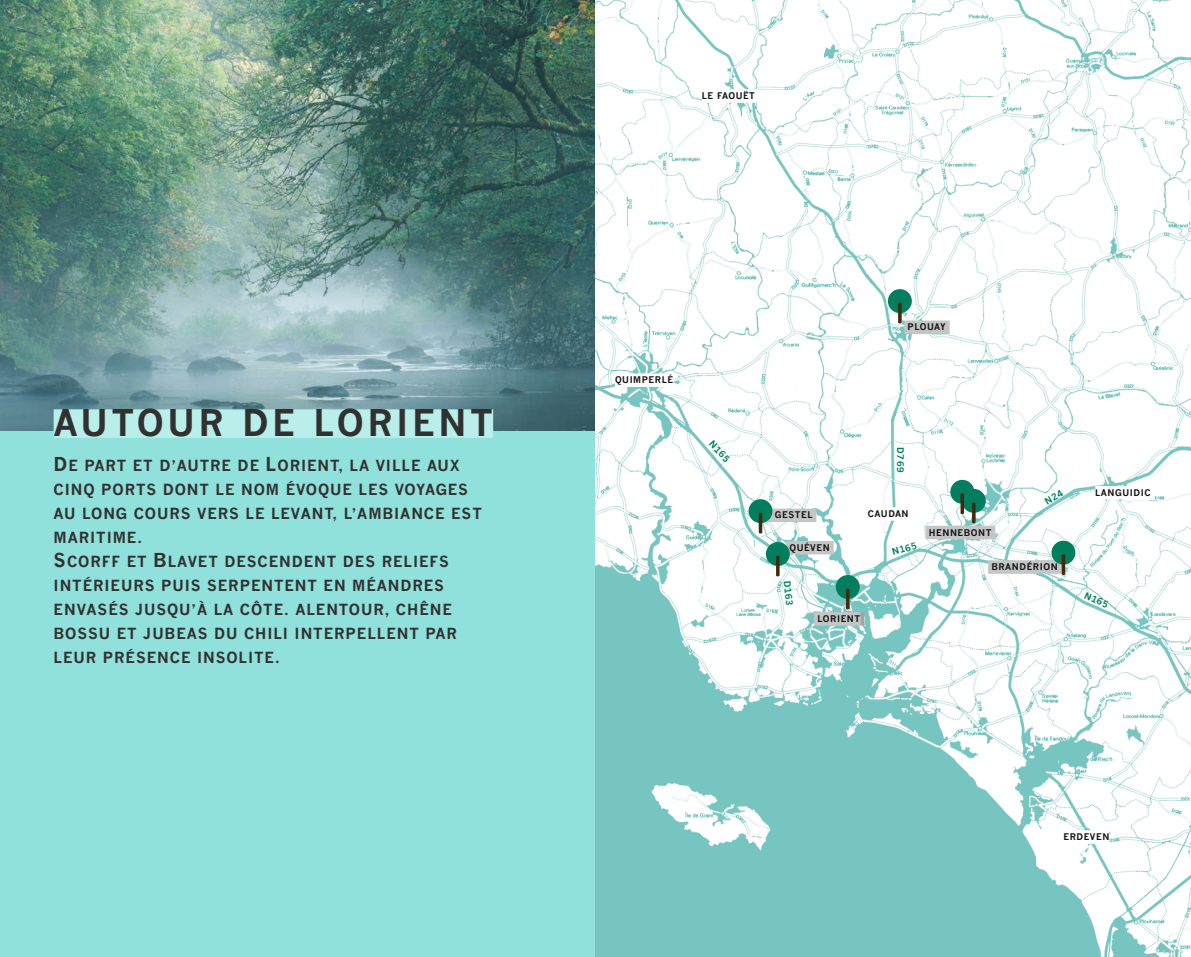
<style>
.page{position:relative;width:1191px;height:957px;background:#fff}
.page>*{position:absolute;margin:0;border:0;box-sizing:border-box;transform-origin:0 0}
.t1{font:700 36px "News Gothic";letter-spacing:.1em;color:#313130}
.t2{font:700 15px/24px "News Gothic";letter-spacing:.06em;color:#313130}
.t3{font:700 9px "News Gothic";letter-spacing:.06em;color:#131413}
.t4{font:700 9px "News Gothic";color:#007e5d}
.s1{font-size:18.75px}
</style>
<div class="page">
<div style="left:0;top:408px;width:595px;height:549px;background:#90e0dc"></div>
<img style="left:0;top:0;width:595px;height:431px">
<div style="left:54px;top:409px;width:439px;height:29px;background:#baeeeb"></div>
<img style="left:595px;top:0;width:596px;height:957px">
<div style="left:765px;top:508px;width:51px;height:14px;background:#c4c5c5"></div>
<div style="left:786px;top:541px;width:47px;height:13px;background:#c4c5c5"></div>
<div style="left:864px;top:507px;width:48px;height:14px;background:#fff"></div>
<div style="left:814px;top:612px;width:46px;height:13px;background:#c4c5c5"></div>
<svg style="left:860px;top:612px;width:4px;height:13px"></svg>
<div style="left:925px;top:526px;width:70px;height:13px;background:#c4c5c5"></div>
<div style="left:988px;top:560px;width:73px;height:14px;background:#c4c5c5"></div>
<div style="left:904px;top:320px;width:45px;height:14px;background:#c4c5c5"></div>
<div style="left:888px;top:289px;width:24px;height:24px;background:#007e5d;border-radius:50%"></div>
<svg style="left:898px;top:303px;width:3px;height:20px"></svg>
<div style="left:748px;top:499px;width:24px;height:24px;background:#007e5d;border-radius:50%"></div>
<svg style="left:758px;top:513px;width:4px;height:20px"></svg>
<div style="left:836px;top:575px;width:23px;height:24px;background:#007e5d;border-radius:50%"></div>
<svg style="left:846px;top:588px;width:3px;height:21px"></svg>
<div style="left:766px;top:542px;width:23px;height:24px;background:#007e5d;border-radius:50%"></div>
<svg style="left:776px;top:555px;width:3px;height:21px"></svg>
<div style="left:961px;top:489px;width:24px;height:24px;background:#007e5d;border-radius:50%"></div>
<svg style="left:972px;top:502px;width:3px;height:21px"></svg>
<div style="left:1051px;top:541px;width:24px;height:23px;background:#007e5d;border-radius:50%"></div>
<svg style="left:1061px;top:554px;width:4px;height:21px"></svg>
<div style="left:615px;top:373px;width:58px;height:14px;background:#fff"></div>
<div style="left:702px;top:89px;width:55px;height:14px;background:#fff"></div>
<div style="left:1095px;top:486px;width:57px;height:13px;background:#fff"></div>
<div style="left:1063px;top:830px;width:46px;height:14px;background:#fff"></div>
<div style="left:950px;top:480px;width:24px;height:24px;background:#007e5d;border-radius:50%"></div>
<svg style="left:960px;top:493px;width:4px;height:21px"></svg>
<svg style="left:1044px;top:489px;width:19px;height:16px"></svg>
<p class="t1" style="left:54px;top:400px;width:441px">AUTOUR DE LORIENT</p>
<p class="t2" style="left:54px;top:454px;width:430px"><span class="s1">D</span>E PART ET D’AUTRE DE <span class="s1">L</span>ORIENT, LA VILLE AUX CINQ PORTS DONT LE NOM ÉVOQUE LES VOYAGES AU LONG COURS VERS LE LEVANT, L’AMBIANCE EST MARITIME.</p>
<p class="t2" style="left:54px;top:550px;width:405px"><span class="s1">S</span>CORFF ET <span class="s1">B</span>LAVET DESCENDENT DES RELIEFS INTÉRIEURS PUIS SERPENTENT EN MÉANDRES ENVASÉS JUSQU’À LA CÔTE. ALENTOUR, CHÊNE BOSSU ET JUBEAS DU CHILI INTERPELLENT PAR LEUR PRÉSENCE INSOLITE.</p>
<p class="t3" style="left:702px;top:90px;width:55px">LE FAOUËT</p>
<p class="t3" style="left:615px;top:374px;width:60px">QUIMPERLÉ</p>
<p class="t4" style="left:715px;top:438px;width:27px;rotate:47deg">N165</p>
<p class="t3" style="left:907px;top:321px;width:40px">PLOUAY</p>
<p class="t4" style="left:906px;top:447px;width:27px;rotate:90deg">D769</p>
<p class="t3" style="left:775px;top:509px;width:39px">GESTEL</p>
<p class="t3" style="left:789px;top:542px;width:42px">QUÉVEN</p>
<p class="t3" style="left:868px;top:508px;width:42px">CAUDAN</p>
<p class="t4" style="left:890px;top:547px;width:27px;rotate:-16deg">N165</p>
<p class="t4" style="left:792px;top:580px;width:27px;rotate:85deg">D163</p>
<p class="t3" style="left:817px;top:613px;width:44px">LORIENT</p>
<p class="t3" style="left:929px;top:527px;width:64px">HENNEBONT</p>
<p class="t3" style="left:991px;top:561px;width:68px">BRANDÉRION</p>
<p class="t3" style="left:1095px;top:487px;width:57px">LANGUIDIC</p>
<p class="t4" style="left:1087px;top:590px;width:27px;rotate:24deg">N165</p>
<p class="t3" style="left:1063px;top:831px;width:47px">ERDEVEN</p>
</div>
